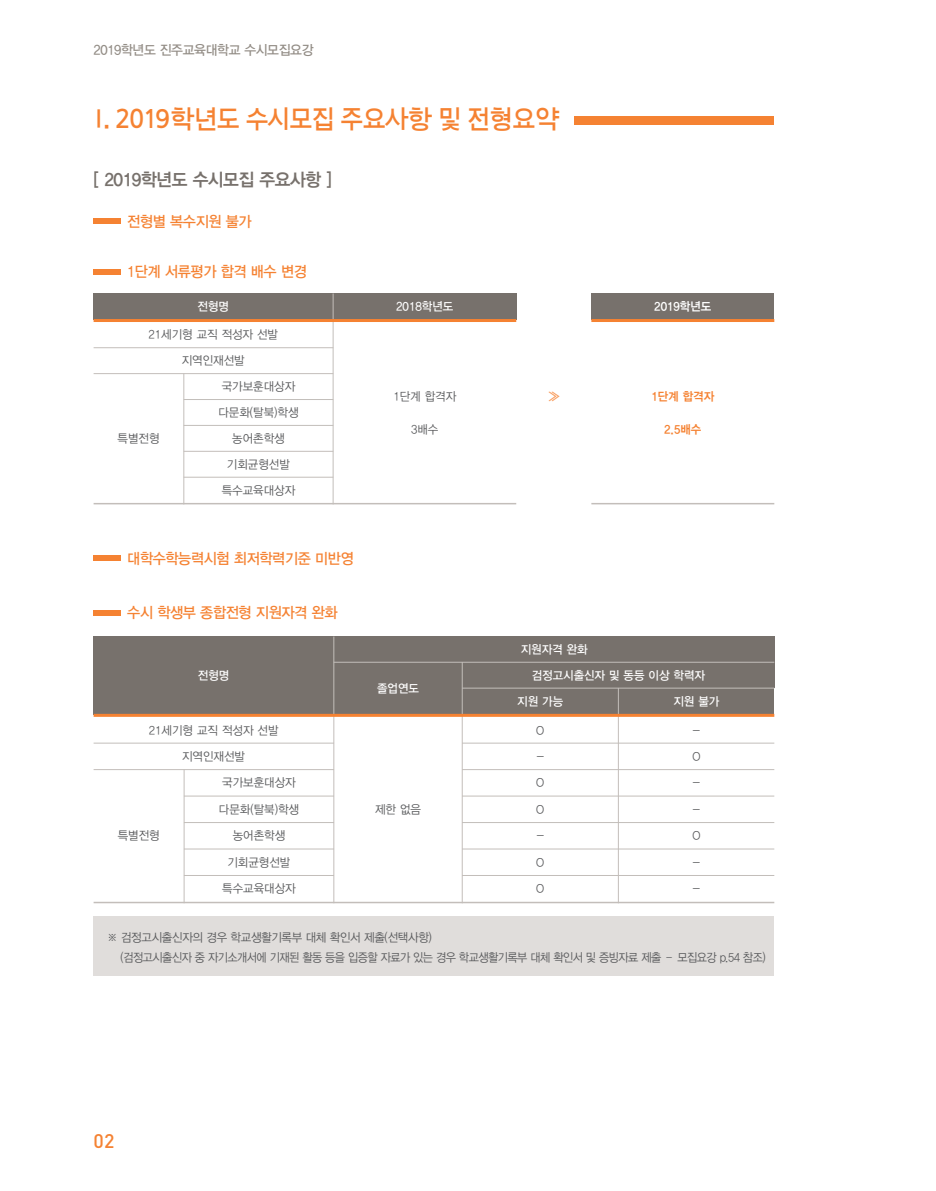
<style>
.page{position:relative;width:936px;height:1191px;background:#fff}
.page>*{position:absolute;margin:0;border:0;box-sizing:border-box;transform-origin:0 0}
.t1{font:27px "Arita SB";letter-spacing:-.025em;color:#f58232;scale:.95 1}
.t2{font:500 19.5px "DIN";color:#f58232}
.t3{font:18px "YDVYGO Std 34 KS Cms UHC H";letter-spacing:-.025em;color:#77716c;scale:.95 1}
.t4{font:15.6px "YDVYGO Std 34 KS Cms UHC H";color:#f89958;scale:.95 1}
.t5{font:15px "YDVYGO Std 33 KS Cms UHC H";letter-spacing:-.025em;color:#f58232;scale:.95 1}
.t6{font:13.5px "YDVYGO Std 33 KS Cms UHC H";letter-spacing:-.025em;color:#938d86;scale:.95 1}
.t7{font:12px/26px "YDVYGO Std 32 KS Cms UHC H";color:#58595b;text-align:center;scale:.95 1}
.t8{font:12px/19.5px "YDVYGO Std 32 KS Cms UHC H";letter-spacing:-.04em;color:#58595b;scale:.95 1}
.t9{font:12px/26px "YDVYGO Std 33 KS Cms UHC H";color:#fff;scale:.95 1}
.t10{font:12px "YDVYGO Std 34 KS Cms UHC H";color:#f58232;scale:.95 1}
.t11{font:12px "YDVYGO Std 34 KS Cms UHC H";color:#fff;scale:.95 1}
</style>
<div class="page">
<div style="left:574px;top:116px;width:200px;height:9px;background:#f58232"></div>
<div style="left:94px;top:219px;width:27px;height:5px;background:#f58232"></div>
<div style="left:94px;top:269px;width:27px;height:6px;background:#f58232"></div>
<div style="left:94px;top:555px;width:27px;height:6px;background:#f58232"></div>
<div style="left:94px;top:610px;width:27px;height:6px;background:#f58232"></div>
<div style="left:94px;top:293px;width:239px;height:27px;background:#77716c"></div>
<div style="left:333px;top:293px;width:183px;height:27px;background:#77716c"></div>
<hr style="left:183px;top:373px;width:1px;height:131px;background:#c3beba">
<hr style="left:333px;top:293px;width:1px;height:211px;background:#c3beba">
<hr style="left:94px;top:319px;width:422px;height:3px;background:#f58232">
<hr style="left:94px;top:347px;width:239px;height:1px;background:#c3beba">
<hr style="left:94px;top:373px;width:239px;height:1px;background:#c3beba">
<hr style="left:184px;top:399px;width:149px;height:1px;background:#c3beba">
<hr style="left:184px;top:425px;width:149px;height:1px;background:#c3beba">
<hr style="left:184px;top:451px;width:149px;height:1px;background:#c3beba">
<hr style="left:184px;top:477px;width:149px;height:1px;background:#c3beba">
<hr style="left:94px;top:503px;width:422px;height:1px;background:#c3beba">
<div style="left:591px;top:293px;width:183px;height:27px;background:#77716c"></div>
<hr style="left:591px;top:319px;width:183px;height:3px;background:#f58232">
<hr style="left:591px;top:503px;width:183px;height:1px;background:#c3beba">
<div style="left:94px;top:636px;width:240px;height:79px;background:#77716c"></div>
<div style="left:334px;top:636px;width:440px;height:26px;background:#77716c"></div>
<div style="left:334px;top:662px;width:128px;height:53px;background:#77716c"></div>
<div style="left:462px;top:662px;width:312px;height:26px;background:#77716c"></div>
<div style="left:462px;top:688px;width:156px;height:27px;background:#77716c"></div>
<div style="left:618px;top:688px;width:156px;height:27px;background:#77716c"></div>
<hr style="left:184px;top:769px;width:1px;height:134px;background:#c3beba">
<hr style="left:333px;top:636px;width:1px;height:267px;background:#c3beba">
<hr style="left:462px;top:662px;width:1px;height:241px;background:#c3beba">
<hr style="left:618px;top:688px;width:1px;height:215px;background:#c3beba">
<hr style="left:333px;top:662px;width:441px;height:1px;background:#c3beba">
<hr style="left:462px;top:688px;width:312px;height:1px;background:#c3beba">
<hr style="left:94px;top:714px;width:680px;height:3px;background:#f58232">
<hr style="left:94px;top:743px;width:240px;height:1px;background:#c3beba">
<hr style="left:462px;top:743px;width:312px;height:1px;background:#c3beba">
<hr style="left:94px;top:769px;width:240px;height:1px;background:#c3beba">
<hr style="left:462px;top:769px;width:312px;height:1px;background:#c3beba">
<hr style="left:184px;top:796px;width:150px;height:1px;background:#c3beba">
<hr style="left:462px;top:796px;width:312px;height:1px;background:#c3beba">
<hr style="left:184px;top:822px;width:150px;height:1px;background:#c3beba">
<hr style="left:462px;top:822px;width:312px;height:1px;background:#c3beba">
<hr style="left:184px;top:848px;width:150px;height:1px;background:#c3beba">
<hr style="left:462px;top:848px;width:312px;height:1px;background:#c3beba">
<hr style="left:184px;top:875px;width:150px;height:1px;background:#c3beba">
<hr style="left:462px;top:875px;width:312px;height:1px;background:#c3beba">
<hr style="left:94px;top:901px;width:680px;height:2px;background:#c3beba">
<div style="left:94px;top:916px;width:680px;height:59px;background:#e0dddb"></div>
<p class="t6" style="left:94px;top:44px;width:233px">2019학년도 진주교육대학교 수시모집요강</p>
<h1 class="t1" style="left:94px;top:109px;width:492px">Ⅰ. 2019학년도 수시모집 주요사항 및 전형요약</h1>
<h3 class="t3" style="left:94px;top:171px;width:252px">[ 2019학년도 수시모집 주요사항 ]</h3>
<p class="t5" style="left:127px;top:215px;width:132px">전형별 복수지원 불가</p>
<p class="t5" style="left:127px;top:265px;width:191px">1단계 서류평가 합격 배수 변경</p>
<p class="t9" style="left:197px;top:294px;width:35px">전형명</p>
<p class="t9" style="left:396px;top:294px;width:62px">2018학년도</p>
<p class="t7" style="left:148px;top:322px;width:138px">21세기형 교직 적성자 선발</p>
<p class="t7" style="left:118px;top:426px;width:46px">특별전형</p>
<p class="t7" style="left:182px;top:348px;width:68px">지역인재선발</p>
<p class="t7" style="left:218px;top:374px;width:86px">국가보훈대상자 다문화(탈북)학생 농어촌학생 기회균형선발 특수교육대상자</p>
<p class="t5" style="left:127px;top:551px;width:240px">대학수학능력시험 최저학력기준 미반영</p>
<p class="t5" style="left:127px;top:605px;width:223px">수시 학생부 종합전형 지원자격 완화</p>
<p class="t7" style="left:393px;top:384px;width:68px">1단계 합격자</p>
<p class="t7" style="left:411px;top:417px;width:30px">3배수</p>
<h3 class="t4" style="left:547px;top:389px;width:16px">≫</h3>
<p class="t9" style="left:520px;top:637px;width:72px">지원자격 완화</p>
<p class="t11" style="left:654px;top:301px;width:62px">2019학년도</p>
<p class="t10" style="left:651px;top:390px;width:68px">1단계 합격자</p>
<p class="t10" style="left:664px;top:423px;width:41px">2.5배수</p>
<p class="t9" style="left:198px;top:663px;width:35px">전형명</p>
<p class="t7" style="left:149px;top:717px;width:138px">21세기형 교직 적성자 선발</p>
<p class="t9" style="left:377px;top:676px;width:46px">졸업연도</p>
<p class="t9" style="left:517px;top:663px;width:199px;text-indent:14px">검정고시출신자 및 동등 이상 학력자 지원 가능</p>
<p class="t9" style="left:673px;top:689px;width:50px">지원 불가</p>
<p class="t7" style="left:536px;top:717px;width:10px">O</p>
<p class="t7" style="left:692px;top:717px;width:9px">-</p>
<p class="t7" style="left:182px;top:744px;width:68px">지역인재선발</p>
<p class="t7" style="left:536px;top:744px;width:9px">-</p>
<p class="t7" style="left:692px;top:744px;width:10px">O</p>
<p class="t7" style="left:222px;top:770px;width:79px">국가보훈대상자</p>
<p class="t7" style="left:536px;top:770px;width:10px">O</p>
<p class="t7" style="left:692px;top:770px;width:9px">-</p>
<p class="t7" style="left:219px;top:797px;width:86px">다문화(탈북)학생</p>
<p class="t7" style="left:536px;top:797px;width:10px">O</p>
<p class="t7" style="left:692px;top:797px;width:9px">-</p>
<p class="t7" style="left:233px;top:823px;width:57px">농어촌학생</p>
<p class="t7" style="left:536px;top:823px;width:9px">-</p>
<p class="t7" style="left:692px;top:823px;width:10px">O</p>
<p class="t7" style="left:227px;top:850px;width:68px">기회균형선발</p>
<p class="t7" style="left:536px;top:850px;width:10px">O</p>
<p class="t7" style="left:692px;top:850px;width:9px">-</p>
<p class="t7" style="left:222px;top:876px;width:79px">특수교육대상자</p>
<p class="t7" style="left:536px;top:876px;width:10px">O</p>
<p class="t7" style="left:692px;top:876px;width:9px">-</p>
<p class="t8" style="left:121px;top:928px;width:680px;text-indent:-13px">※ 검정고시출신자의 경우 학교생활기록부 대체 확인서 제출(선택사항)<br>(검정고시출신자 중 자기소개서에 기재된 활동 등을 입증할 자료가 있는 경우 학교생활기록부 대체 확인서 및 증빙자료 제출 – 모집요강 p.54 참조)</p>
<p class="t7" style="left:375px;top:797px;width:50px">제한 없음</p>
<p class="t7" style="left:118px;top:823px;width:46px">특별전형</p>
<h2 class="t2" style="left:94px;top:1128px;width:22px">02</h2>
</div>
